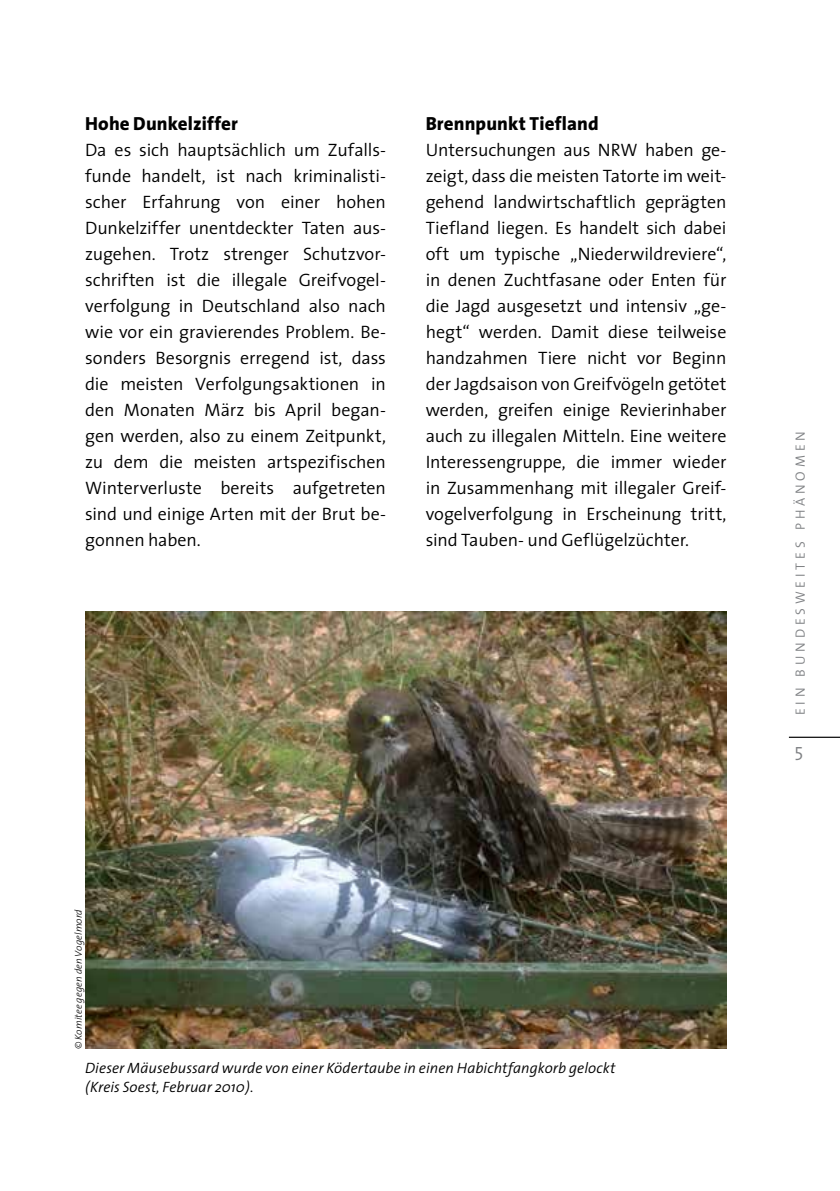
<style>
.page{position:relative;width:840px;height:1191px;background:#fff}
.page>*{position:absolute;margin:0;border:0;box-sizing:border-box;transform-origin:0 0}
.t1{font:19.2px "The Sans Semi Light Caps";color:#808285}
.t2{font:800 19px "The Sans";letter-spacing:.005em;color:#000}
.t3{font:300 18px/26px "The Sans";letter-spacing:-.005em;color:#000;text-align:justify}
.t4{font:italic 300 15px/19px "The Sans";color:#000}
.t5{font:300 13.4px "The Sans";letter-spacing:.285em;color:#808285}
.t6{font:italic 300 10px "The Sans";letter-spacing:.015em;color:#000}
</style>
<div class="page">
<hr style="left:788px;top:736px;width:51px;height:2px;background:#000">
<img style="left:85px;top:611px;width:641px;height:438px">
<p class="t2" style="left:85px;top:108px;width:154px">Hohe Dunkelziffer</p>
<p class="t3" style="left:85px;top:136px;width:302px">Da es sich hauptsächlich um Zufalls&shy;funde handelt, ist nach kriminalisti&shy;scher Erfahrung von einer hohen Dunkelziffer unentdeckter Taten aus&shy;zugehen. Trotz strenger Schutzvor&shy;schriften ist die illegale Greifvogel&shy;verfolgung in Deutschland also nach wie vor ein gravierendes Problem. Be&shy;sonders Besorgnis erregend ist, dass die meisten Verfolgungsaktionen in den Monaten März bis April began&shy;gen werden, also zu einem Zeitpunkt, zu dem die meisten artspezifischen Winterverluste bereits aufgetreten sind und einige Arten mit der Brut be&shy;gonnen haben.</p>
<p class="t2" style="left:425px;top:108px;width:174px">Brennpunkt Tiefland</p>
<p class="t3" style="left:425px;top:136px;width:302px">Untersuchungen aus NRW haben ge&shy;zeigt, dass die meisten Tatorte im weit&shy;gehend landwirtschaftlich geprägten Tiefland liegen. Es handelt sich dabei oft um typische „Niederwildreviere“, in denen Zuchtfasane oder Enten für die Jagd ausgesetzt und intensiv „ge&shy;hegt“ werden. Damit diese teilweise handzahmen Tiere nicht vor Beginn der Jagdsaison von Greifvögeln getötet werden, greifen einige Revierinhaber auch zu illegalen Mitteln. Eine weitere Interessengruppe, die immer wieder in Zusammenhang mit illegaler Greif&shy;vogelverfolgung in Erscheinung tritt, sind Tauben- und Geflügelzüchter.</p>
<p class="t6" style="left:70px;top:1049px;width:141px;rotate:-90deg">© Komitee gegen den Vogelmord</p>
<p class="t4" style="left:85px;top:1058px;width:531px">Dieser Mäusebussard wurde von einer Ködertaube in einen Habichtfangkorb gelockt (Kreis Soest, Februar 2010).</p>
<p class="t5" style="left:788px;top:715px;width:285px;rotate:-90deg">ein bundesweites phänomen</p>
<p class="t1" style="left:794px;top:737px;width:10px">5</p>
</div>
